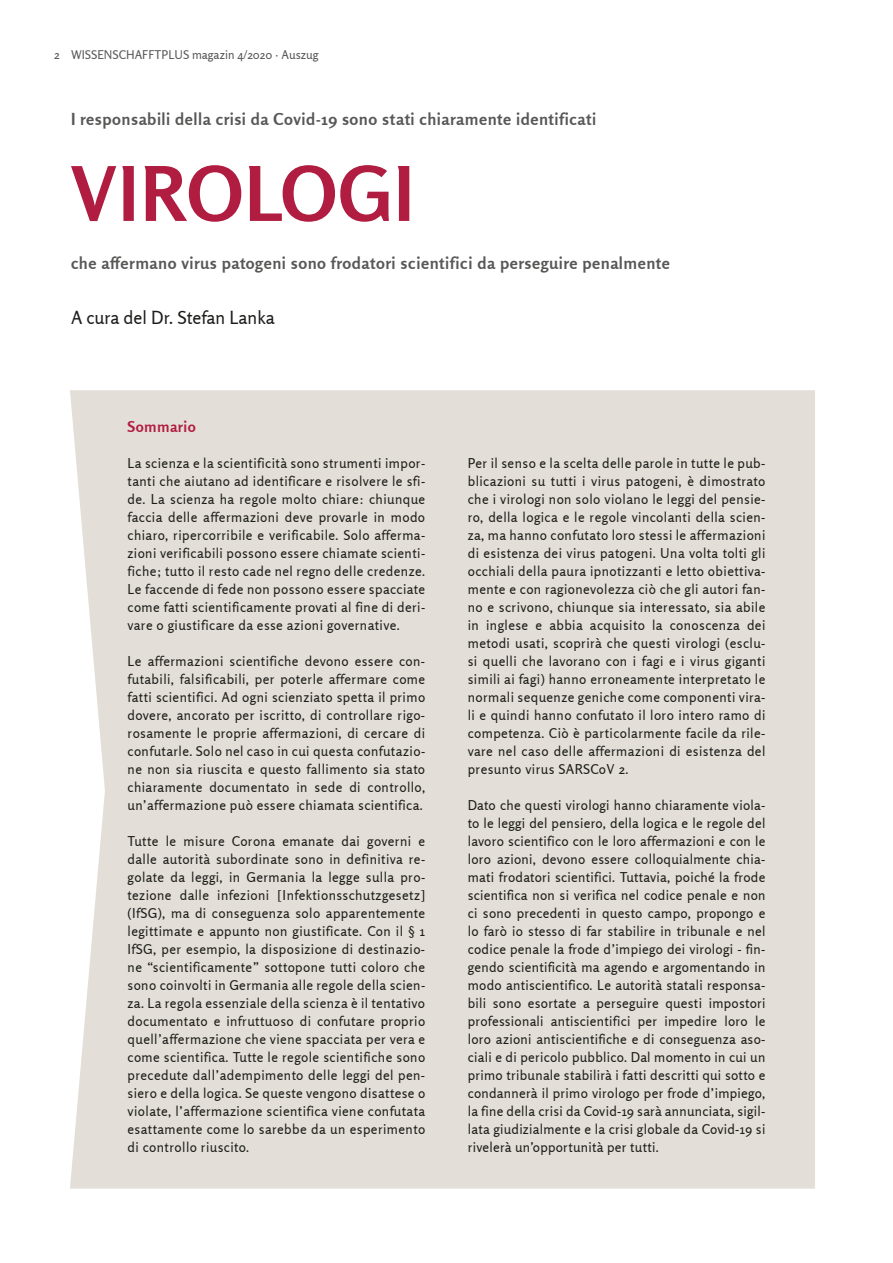
<style>
.page{position:relative;width:893px;height:1263px;background:#fff}
.page>*{position:absolute;margin:0;border:0;box-sizing:border-box;transform-origin:0 0}
.t1{font:700 75px "Rosario";letter-spacing:.03em;color:#b11c41}
.t2{font:18px "Rosario";color:#1d1d1b}
.t3{font:700 16.5px "Rosario";letter-spacing:.03em;color:#575756}
.t4{font:700 15px "Rosario";letter-spacing:.03em;color:#b11c41}
.t5{font:13.5px/18px "Rosario";letter-spacing:.03em;color:#1d1d1b;text-align:justify}
.t6{font:12px "Rosario";color:#575756}
</style>
<div class="page">
<div style="left:70px;top:390px;width:745px;height:798px;background:#e3ded7"></div>
<p class="t6" style="left:54px;top:47px;width:7px">2</p>
<p class="t6" style="left:71px;top:47px;width:249px">WI SSENSCHAFFTPLUS magazin 4/2020 · Auszug</p>
<p class="t3" style="left:71px;top:109px;width:527px">I responsabili della crisi da Covid-19 sono stati chiaramente identificati</p>
<h1 class="t1" style="left:71px;top:148px;width:345px">VirologI</h1>
<p class="t3" style="left:71px;top:253px;width:600px">che affermano virus patogeni sono frodatori scientifici da perseguire penalmente</p>
<h2 class="t2" style="left:71px;top:307px;width:205px">A cura del Dr. Stefan Lanka</h2>
<p class="t4" style="left:128px;top:417px;width:70px">Sommario</p>
<p class="t5" style="left:128px;top:454px;width:299px">La scienza e la scientificità sono strumenti impor&shy;tanti che aiutano ad identificare e risolvere le sfi&shy;de. La scienza ha regole molto chiare: chiunque faccia delle affermazioni deve provarle in modo chiaro, ripercorribile e verificabile. Solo afferma&shy;zioni verificabili possono essere chiamate scienti&shy;fiche; tutto il resto cade nel regno delle credenze.<br>Le faccende di fede non possono essere spacciate come fatti scientificamente provati al fine di deri&shy;vare o giustificare da esse azioni governative.</p>
<p class="t5" style="left:128px;top:652px;width:299px">Le affermazioni scientifiche devono essere con&shy;futabili, falsificabili, per poterle affermare come fatti scientifici. Ad ogni scienziato spetta il primo dovere, ancorato per iscritto, di controllare rigo&shy;rosamente le proprie affermazioni, di cercare di confutarle. Solo nel caso in cui questa confutazio&shy;ne non sia riuscita e questo fallimento sia stato chiaramente documentato in sede di controllo, un’affermazione può essere chiamata scientifica.</p>
<p class="t5" style="left:128px;top:832px;width:299px">Tutte le misure Corona emanate dai governi e dalle autorità subordinate sono in definitiva re&shy;golate da leggi, in Germania la legge sulla pro&shy;tezione dalle infezioni [I nfektionsschutzgesetz] (IfSG), ma di conseguenza solo apparentemente legittimate e appunto non giustificate. Con il § 1<br>IfSG, per esempio, la disposizione di destinazio&shy;ne “scientificamente” sottopone tutti coloro che sono coinvolti in Germania alle regole della scien&shy;za. La regola essenziale della scienza è il tentativo documentato e infruttuoso di confutare proprio quell’affermazione che viene spacciata per vera e come scientifica. Tutte le regole scientifiche sono precedute dall’adempimento delle leggi del pen&shy;siero e della logica. Se queste vengono disattese o violate, l’affermazione scientifica viene confutata esattamente come lo sarebbe da un esperimento di controllo riuscito.</p>
<p class="t5" style="left:468px;top:454px;width:299px">Per il senso e la scelta delle parole in tutte le pub&shy;blicazioni su tutti i virus patogeni, è dimostrato che i virologi non solo violano le leggi del pensie&shy;ro, della logica e le regole vincolanti della scien&shy;za, ma hanno confutato loro stessi le affermazioni di esistenza dei virus patogeni. Una volta tolti gli occhiali della paura ipnotizzanti e letto obiettiva&shy;mente e con ragionevolezza ciò che gli autori fan&shy;no e scrivono, chiunque sia interessato, sia abile in inglese e abbia acquisito la conoscenza dei metodi usati, scoprirà che questi virologi (esclu&shy;si quelli che lavorano con i fagi e i virus giganti simili ai fagi) hanno erroneamente interpretato le normali sequenze geniche come componenti vira&shy;li e quindi hanno confutato il loro intero ramo di competenza. Ciò è particolarmente facile da rile&shy;vare nel caso delle affermazioni di esistenza del presunto virus SARSCoV 2.</p>
<p class="t5" style="left:468px;top:796px;width:299px">Dato che questi virologi hanno chiaramente viola&shy;to le leggi del pensiero, della logica e le regole del lavoro scientifico con le loro affermazioni e con le loro azioni, devono essere colloquialmente chia&shy;mati frodatori scientifici. Tuttavia, poiché la frode scientifica non si verifica nel codice penale e non ci sono precedenti in questo campo, propongo e lo farò io stesso di far stabilire in tribunale e nel codice penale la frode d’impiego dei virologi - fin&shy;gendo scientificità ma agendo e argomentando in modo antiscientifico. Le autorità statali responsa&shy;bili sono esortate a perseguire questi impostori professionali antiscientifici per impedire loro le loro azioni antiscientifiche e di conseguenza aso&shy;ciali e di pericolo pubblico. Dal momento in cui un primo tribunale stabilirà i fatti descritti qui sotto e condannerà il primo virologo per frode d’impiego, la fine della crisi da Covid-19 sarà annunciata, sigil&shy;lata giudizialmente e la crisi globale da Covid-19 si rivelerà un’opportunità per tutti.</p>
</div>
